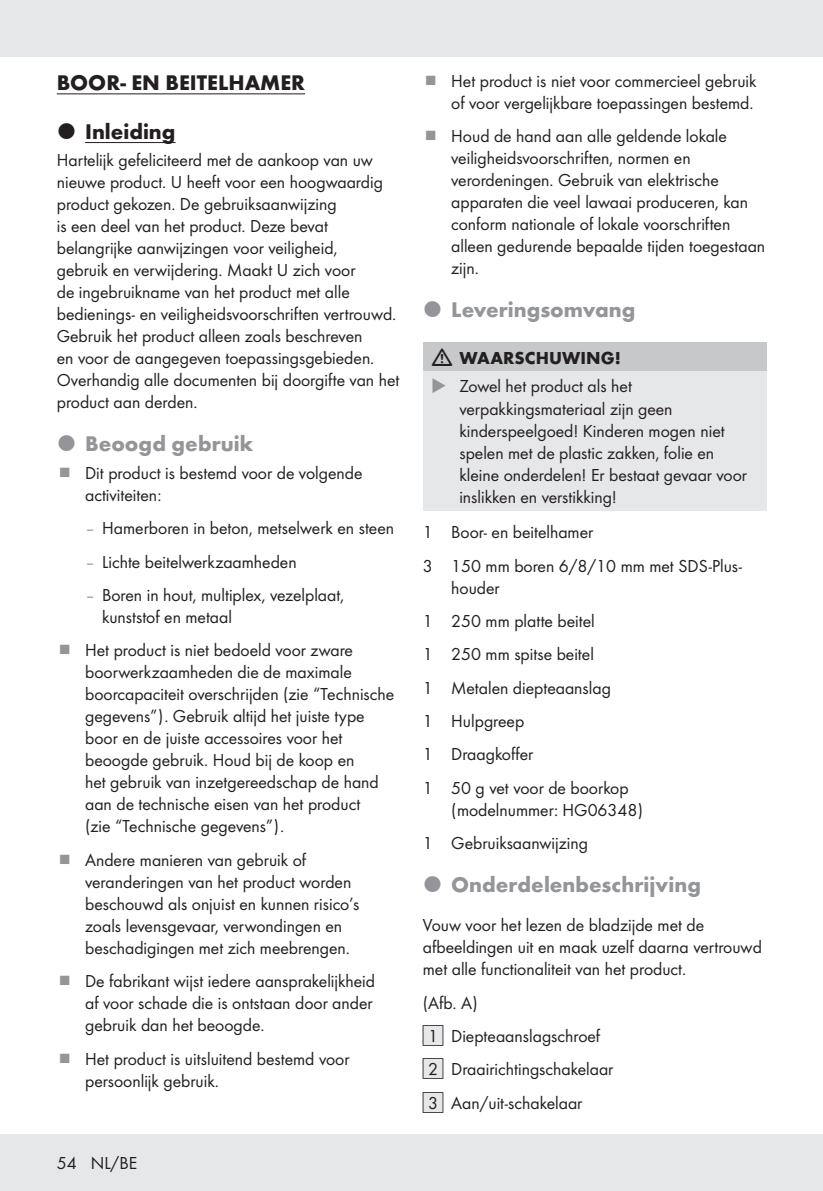
<style>
.page{position:relative;width:823px;height:1191px;background:#fff}
.page>*{position:absolute;margin:0;border:0;box-sizing:border-box;transform-origin:0 0}
.t1{font:700 22px "Futura";color:#939598}
.t2{font:700 22px "Futura";color:#231f20}
.t3{font:18px/22px "Futura Boo";color:#231f20}
.t4{font:700 18px "Futura";color:#231f20}
.s1{color:#939598}
.s2{font-family:"IMP Lidl Num Box";font-size:15.8px;color:#e6e7e9}
.s3{font-family:"IMP Lidl Num Box";font-size:15.8px}
</style>
<div class="page">
<div style="left:0;top:1134px;width:822px;height:57px;background:#e6e7e9"></div>
<div style="left:0;top:0;width:822px;height:57px;background:#e6e7e9"></div>
<hr style="left:57px;top:93px;width:248px;height:1px;background:#231f20">
<hr style="left:85px;top:142px;width:90px;height:1px;background:#231f20">
<div style="left:423px;top:342px;width:342px;height:29px;background:#c7c8ca"></div>
<div style="left:423px;top:371px;width:342px;height:139px;background:#e6e7e9"></div>
<p class="t2" style="left:57px;top:66px;width:250px">BOOR- EN BEITELHAMER</p>
<p class="t2" style="left:85px;top:115px;width:92px">Inleiding</p>
<p class="t3" style="left:57px;top:148px;width:344px">Hartelijk gefeliciteerd met de aankoop van uw nieuwe product. U heeft voor een hoogwaardig product gekozen. De gebruiksaanwijzing<br>is een deel van het product. Deze bevat belangrijke aanwijzingen voor veiligheid,<br>gebruik en verwijdering. Maakt U zich voor<br>de ingebruikname van het product met alle bedienings- en veiligheidsvoorschriften vertrouwd.<br>Gebruik het product alleen zoals beschreven<br>en voor de aangegeven toepassingsgebieden.<br>Overhandig alle documenten bij doorgifte van het product aan derden.</p>
<p class="t1" style="left:85px;top:428px;width:169px">Beoogd gebruik</p>
<p class="t3" style="left:85px;top:461px;width:278px">Dit product is bestemd voor de volgende activiteiten:</p>
<p class="t3" style="left:85px;top:516px;width:310px"><span class="s1">–</span> Hamerboren in beton, metselwerk en steen</p>
<p class="t3" style="left:85px;top:550px;width:213px"><span class="s1">–</span> Lichte beitelwerkzaamheden</p>
<p class="t3" style="left:102px;top:583px;width:243px;text-indent:-17px"><span class="s1">–</span> Boren in hout, multiplex, vezelplaat, kunststof en metaal</p>
<p class="t3" style="left:85px;top:638px;width:310px">Het product is niet bedoeld voor zware boorwerkzaamheden die de maximale boorcapaciteit overschrijden (zie “Technische gegevens”). Gebruik altijd het juiste type boor en de juiste accessoires voor het beoogde gebruik. Houd bij de koop en<br>het gebruik van inzetgereedschap de hand aan de technische eisen van het product<br>(zie “Technische gegevens”).</p>
<p class="t3" style="left:85px;top:848px;width:275px">Andere manieren van gebruik of veranderingen van het product worden beschouwd als onjuist en kunnen risico’s zoals levensgevaar, verwondingen en beschadigingen met zich meebrengen.</p>
<p class="t3" style="left:85px;top:969px;width:291px">De fabrikant wijst iedere aansprakelijkheid af voor schade die is ontstaan door ander gebruik dan het beoogde.</p>
<p class="t3" style="left:85px;top:1046px;width:266px">Het product is uitsluitend bestemd voor persoonlijk gebruik.</p>
<p class="t3" style="left:57px;top:1151px;width:82px">54 NL/BE</p>
<p class="t3" style="left:451px;top:69px;width:307px">Het product is niet voor commercieel gebruik of voor vergelijkbare toepassingen bestemd.</p>
<p class="t3" style="left:451px;top:124px;width:315px">Houd de hand aan alle geldende lokale veiligheidsvoorschriften, normen en verordeningen. Gebruik van elektrische apparaten die veel lawaai produceren, kan conform nationale of lokale voorschriften alleen gedurende bepaalde tijden toegestaan zijn.</p>
<p class="t1" style="left:451px;top:294px;width:186px">Leveringsomvang</p>
<p class="t4" style="left:459px;top:344px;width:163px">WAARSCHUWING!</p>
<p class="t3" style="left:459px;top:374px;width:289px;text-indent:-28px"><span class="s1">◆</span> Zowel het product als het verpakkingsmateriaal zijn geen kinderspeelgoed! Kinderen mogen niet spelen met de plastic zakken, folie en kleine onderdelen! Er bestaat gevaar voor inslikken en verstikking!</p>
<p class="t3" style="left:422px;top:515px;width:320px;line-height:33.4px">1 Boor- en beitelhamer<br>3 150 mm boren 6/8/10 mm met SDS-Plus-</p>
<p class="t3" style="left:422px;top:570px;width:207px;line-height:33.4px;text-indent:28px">houder<br>1 250 mm platte beitel<br>1 250 mm spitse beitel<br>1 Metalen diepteaanslag<br>1 Hulpgreep<br>1 Draagkoffer<br>1 50 g vet voor de boorkop</p>
<p class="t3" style="left:422px;top:792px;width:222px;line-height:33.4px;text-indent:28px">(modelnummer: HG06348)<br>1 Gebruiksaanwijzing</p>
<p class="t1" style="left:451px;top:868px;width:251px">Onderdelenbeschrijving</p>
<p class="t3" style="left:422px;top:913px;width:340px">Vouw voor het lezen de bladzijde met de afbeeldingen uit en maak uzelf daarna vertrouwd met alle functionaliteit van het product.</p>
<p class="t3" style="left:422px;top:985px;width:192px;line-height:33.4px">(Afb. A)<br><span class="s2">[</span><span class="s3">1]</span> Diepteaanslagschroef <span class="s2">[</span><span class="s3">2]</span> Draairichtingschakelaar <span class="s2">[</span><span class="s3">3]</span> Aan/uit-schakelaar</p>
</div>
